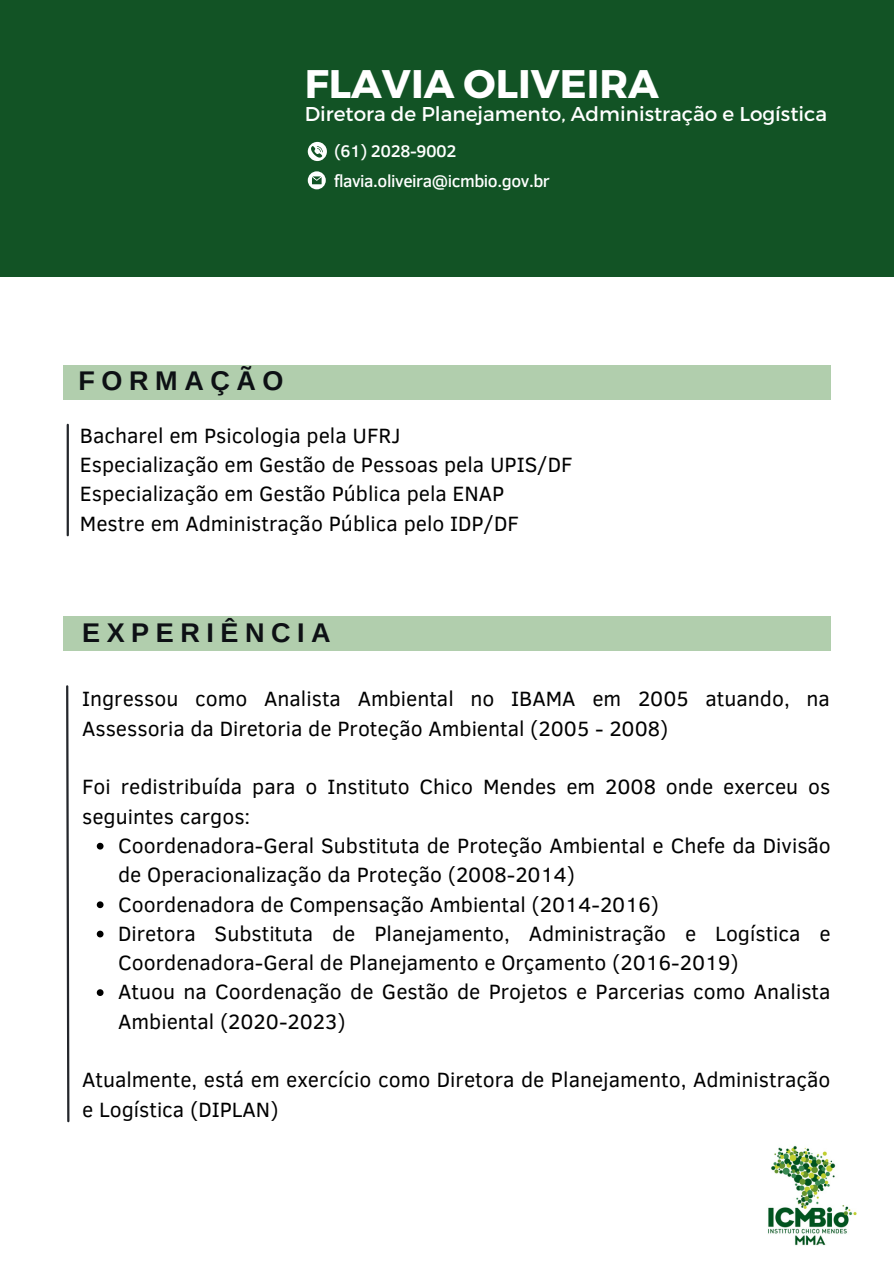
<style>
.page{position:relative;width:894px;height:1264px;background:#fff}
.page>*{position:absolute;margin:0;border:0;box-sizing:border-box;transform-origin:0 0}
.t1{font:700 39.9px "Montserrat";color:#fff}
.t2{font:700 27px "Arimo";letter-spacing:.245em;color:#0d1014}
.t3{font:21.15px/29.2px "Clear Sans";color:#000}
.t4{font:19.95px "Montserrat";color:#fff}
.t5{font:500 17.25px "Clear Sans";letter-spacing:-.025em;color:#fff}
</style>
<div class="page">
<div style="left:0;top:0;width:893px;height:277px;background:#125325"></div>
<div style="left:64px;top:366px;width:766px;height:34px;background:#b1cead"></div>
<hr style="left:67px;top:425px;width:2px;height:110px;background:#23262b">
<svg style="left:66px;top:685px;width:4px;height:438px"></svg>
<svg style="left:308px;top:171px;width:18px;height:18px"></svg>
<svg style="left:308px;top:142px;width:19px;height:19px"></svg>
<img style="left:768px;top:1145px;width:89px;height:101px">
<svg style="left:97px;top:842px;width:6px;height:7px"></svg>
<svg style="left:97px;top:901px;width:6px;height:7px"></svg>
<svg style="left:97px;top:930px;width:6px;height:7px"></svg>
<svg style="left:97px;top:989px;width:6px;height:7px"></svg>
<div style="left:64px;top:616px;width:766px;height:35px;background:#b1cead"></div>
<p class="t1" style="left:305px;top:58px;width:355px">FLAVIA OLIVEIRA</p>
<p class="t4" style="left:305px;top:101px;width:523px">Diretora de Planejamento, Administração e Logística</p>
<p class="t5" style="left:334px;top:138px;width:124px">(61) 2028-9002</p>
<p class="t5" style="left:334px;top:168px;width:217px">flavia.oliveira@icmbio.gov.br</p>
<p class="t2" style="left:79px;top:365px;width:206px">FORMAÇÃO</p>
<p class="t3" style="left:80px;top:419px;width:322px">Bacharel em Psicologia pela UFRJ</p>
<p class="t3" style="left:80px;top:449px;width:494px">Especialização em Gestão de Pessoas pela UPIS/DF</p>
<p class="t3" style="left:80px;top:478px;width:426px">Especialização em Gestão Pública pela ENAP</p>
<p class="t3" style="left:80px;top:507px;width:440px">Mestre em Administração Pública pelo IDP/DF</p>
<p class="t2" style="left:82px;top:618px;width:250px">EXPERIÊNCIA</p>
<p class="t3" style="left:82px;top:683px;width:749px">Ingressou como Analista Ambiental no IBAMA em 2005 atuando, na<br>Assessoria da Diretoria de Proteção Ambiental (2005 - 2008)</p>
<p class="t3" style="left:82px;top:771px;width:749px">Foi redistribuída para o Instituto Chico Mendes em 2008 onde exerceu os seguintes cargos:</p>
<p class="t3" style="left:118px;top:829px;width:714px">Coordenadora-Geral Substituta de Proteção Ambiental e Chefe da Divisão de Operacionalização da Proteção (2008-2014)</p>
<p class="t3" style="left:118px;top:888px;width:542px">Coordenadora de Compensação Ambiental (2014-2016)</p>
<p class="t3" style="left:118px;top:917px;width:713px">Diretora Substituta de Planejamento, Administração e Logística e<br>Coordenadora-Geral de Planejamento e Orçamento (2016-2019)</p>
<p class="t3" style="left:118px;top:976px;width:713px">Atuou na Coordenação de Gestão de Projetos e Parcerias como Analista<br>Ambiental (2020-2023)</p>
<p class="t3" style="left:82px;top:1064px;width:749px">Atualmente, está em exercício como Diretora de Planejamento, Administração e Logística (DIPLAN)</p>
</div>
